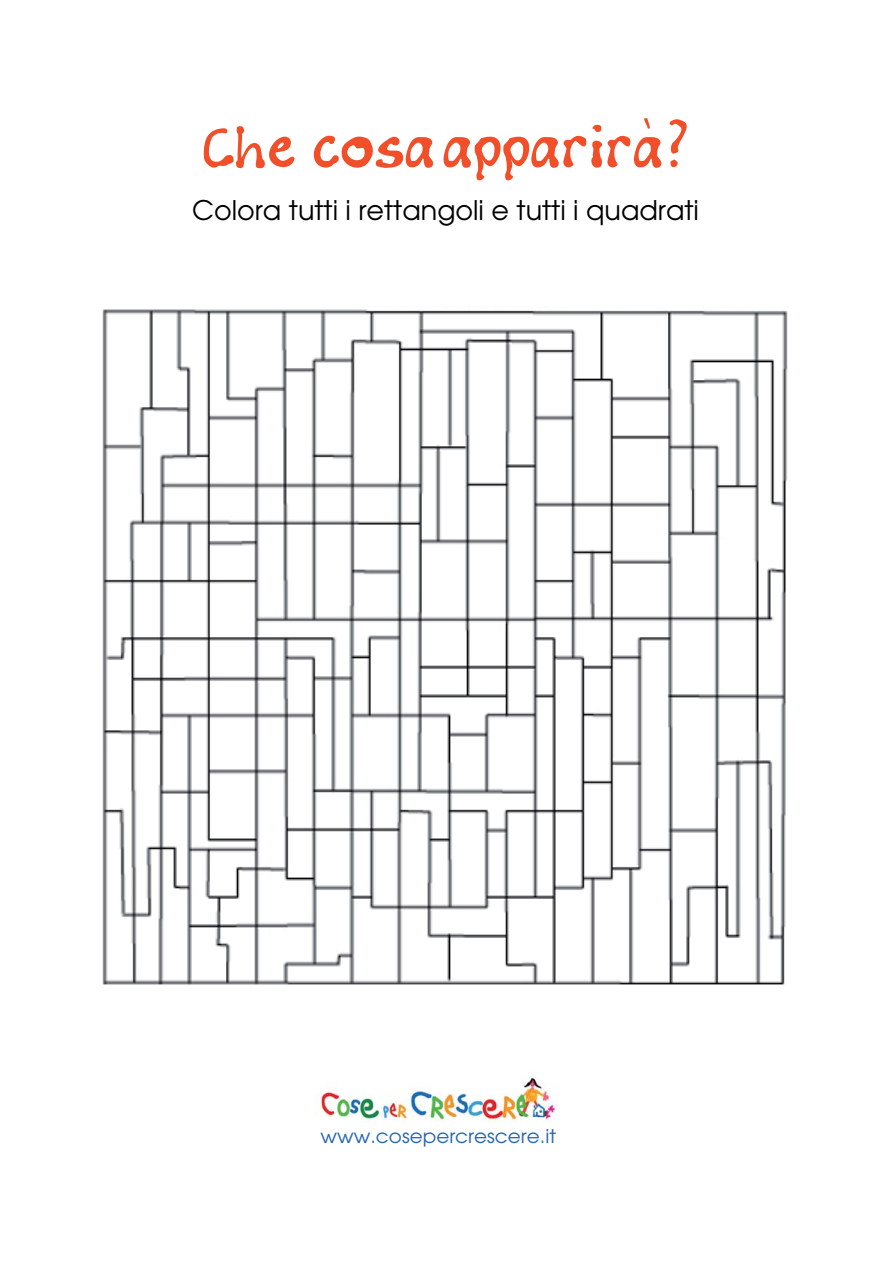
<style>
.page{position:relative;width:893px;height:1263px;background:#fff}
.page>*{position:absolute;margin:0;border:0;box-sizing:border-box;transform-origin:0 0}
.t1{font:54px "Big Dots";color:#f04f2a}
.t2{font:27px "Avant Garde";color:#000}
.t3{font:18.9px "Avant Garde";color:#2866b1;scale:1.06 1}
</style>
<div class="page">
<img style="left:320px;top:1077px;width:237px;height:48px">
<img style="left:102px;top:306px;width:686px;height:679px">
<h1 class="t1" style="left:203px;top:108px;width:487px">Che cosaapparirà?</h1>
<p class="t2" style="left:192px;top:200px;width:508px">Colora tutti i rettangoli e tutti i quadrati</p>
<p class="t3" style="left:321px;top:1129px;width:224px">www.cosepercrescere.it</p>
</div>
